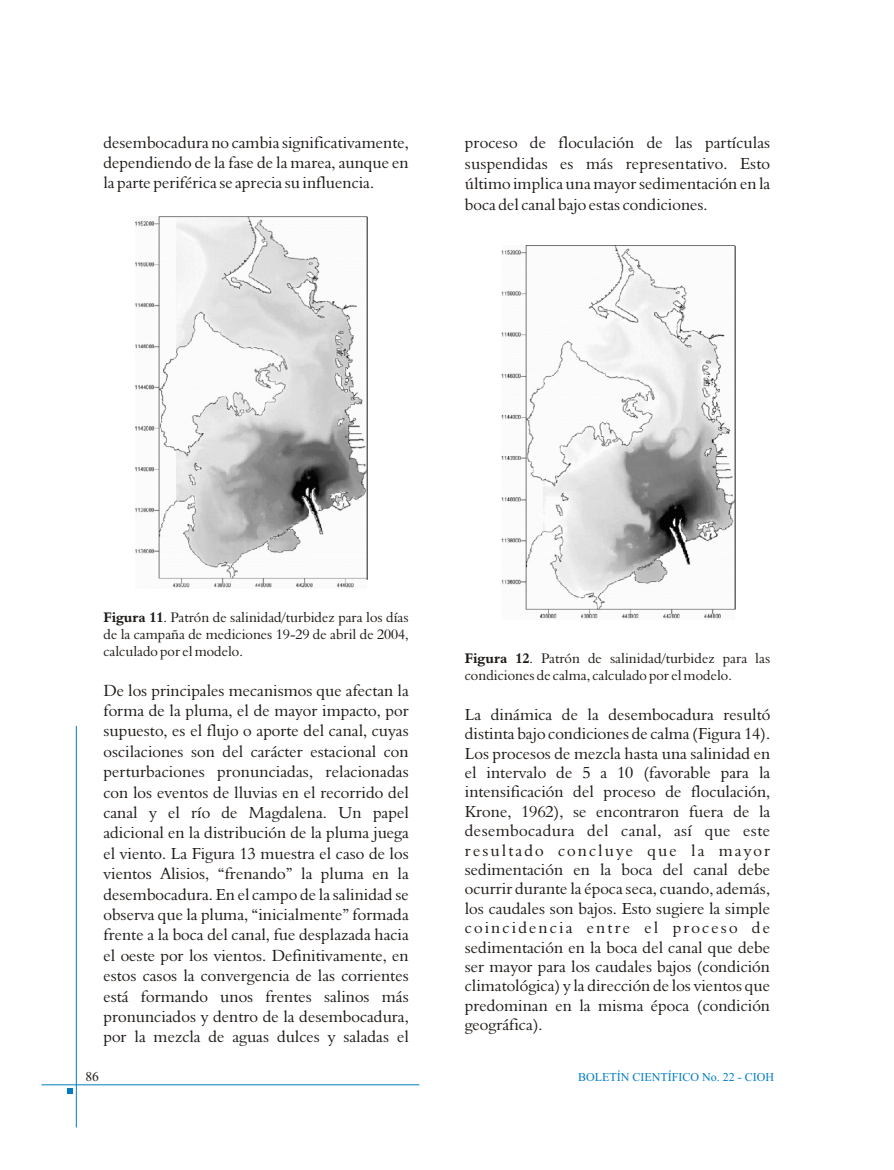
<style>
.page{position:relative;width:894px;height:1170px;background:#fff}
.page>*{position:absolute;margin:0;border:0;box-sizing:border-box;transform-origin:0 0}
.t1{font:16.5px/20.4px "Aldine 401 BT";color:#1f1a17;text-align:justify}
.t2{font:14.25px/17.1px "Aldine 401 BT";color:#1f1a17;text-align:justify}
.t3{font:13.5px "Times New Roman";color:#1f1a17}
.t4{font:12px "Times New Roman";color:#007dc2}
.s1{font-weight:700}
</style>
<div class="page">
<hr style="left:76px;top:726px;width:1px;height:401px;background:#007dc2">
<hr style="left:42px;top:1085px;width:377px;height:1px;background:#007dc2">
<svg style="left:68px;top:1088px;width:5px;height:6px"></svg>
<img style="left:502px;top:246px;width:233px;height:373px">
<hr style="left:735px;top:246px;width:1px;height:363px;background:#1f1a17">
<img style="left:136px;top:217px;width:230px;height:371px">
<hr style="left:367px;top:217px;width:1px;height:363px;background:#1f1a17">
<p class="t1" style="left:103px;top:134px;width:307px;line-height:19.8px">desembocadura no cambia significativamente, dependiendo de la fase de la marea, aunque en la parte periférica se aprecia su influencia.</p>
<p class="t1" style="left:465px;top:134px;width:307px">proceso de floculación de las partículas suspendidas es más representativo. Esto último implica una mayor sedimentación en la boca del canal bajo estas condiciones.</p>
<p class="t2" style="left:103px;top:609px;width:307px"><span class="s1">Figura 11</span>. Patrón de salinidad/turbidez para los días de la campaña de mediciones 19-29 de abril de 2004, calculado por el modelo.</p>
<p class="t1" style="left:103px;top:681px;width:307px">De los principales mecanismos que afectan la forma de la pluma, el de mayor impacto, por supuesto, es el flujo o aporte del canal, cuyas oscilaciones son del carácter estacional con perturbaciones pronunciadas, relacionadas con los eventos de lluvias en el recorrido del canal y el río de Magdalena. Un papel adicional en la distribución de la pluma juega el viento. La Figura 13 muestra el caso de los vientos Alisios, “frenando” la pluma en la desembocadura. En el campo de la salinidad se observa que la pluma, “inicialmente” formada frente a la boca del canal, fue desplazada hacia el oeste por los vientos. Definitivamente, en estos casos la convergencia de las corrientes está formando unos frentes salinos más pronunciados y dentro de la desembocadura, por la mezcla de aguas dulces y saladas el</p>
<p class="t2" style="left:465px;top:651px;width:307px"><span class="s1">Figura 12</span>. Patrón de salinidad/turbidez para las condiciones de calma, calculado por el modelo.</p>
<p class="t1" style="left:465px;top:706px;width:307px;line-height:19.4px">La dinámica de la desembocadura resultó distinta bajo condiciones de calma (Figura 14).<br>Los procesos de mezcla hasta una salinidad en el intervalo de 5 a 10 (favorable para la intensificación del proceso de floculación, Krone, 1962), se encontraron fuera de la desembocadura del canal, así que este resultado concluye que la mayor sedimentación en la boca del canal debe ocurrir durante la época seca, cuando, además, los caudales son bajos. Esto sugiere la simple coincidencia entre el proceso de sedimentación en la boca del canal que debe ser mayor para los caudales bajos (condición climatológica) y la dirección de los vientos que predominan en la misma época (condición geográfica).</p>
<p class="t3" style="left:86px;top:1071px;width:15px">86</p>
<p class="t4" style="left:578px;top:1072px;width:197px">BOLETÍN CIENTÍFICO No. 22 - CIOH</p>
</div>
